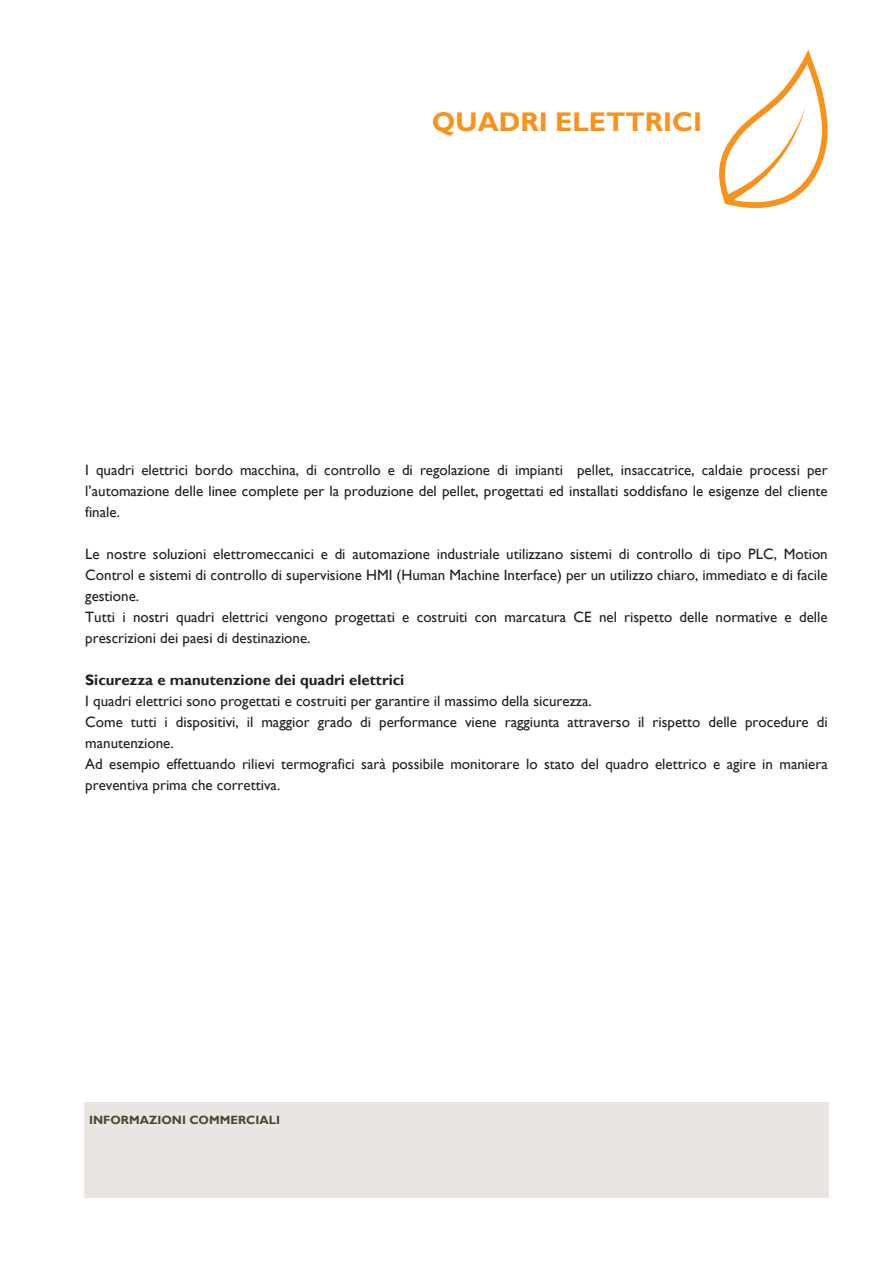
<style>
.page{position:relative;width:893px;height:1263px;background:#fff}
.page>*{position:absolute;margin:0;border:0;box-sizing:border-box;transform-origin:0 0}
.t1{font:700 27px "Gill Sans";color:#f7931d}
.t2{font:15px/21px "Gill Sans";color:#231f20}
.t3{font:700 15px "Gill Sans";color:#231f20}
.t4{font:700 12px "Gill Sans";color:#494930}
</style>
<div class="page">
<div style="left:84px;top:1102px;width:744px;height:95px;background:#eae5e3"></div>
<svg style="left:719px;top:50px;width:109px;height:158px"></svg>
<h1 class="t1" style="left:432px;top:111px;width:272px">QUADRI ELETTRICI</h1>
<p class="t2" style="left:85px;top:461px;width:744px;text-align:justify">I quadri elettrici bordo macchina, di controllo e di regolazione di impianti pellet, insaccatrice, caldaie processi per l’automazione delle linee complete per la produzione del pellet, progettati ed installati soddisfano le esigenze del cliente finale.</p>
<p class="t2" style="left:85px;top:545px;width:744px">Le nostre soluzioni elettromeccanici e di automazione industriale utilizzano sistemi di controllo di tipo PLC, Motion Control e sistemi di controllo di supervisione HMI (Human Machine Interface) per un utilizzo chiaro, immediato e di facile gestione.<br>Tutti i nostri quadri elettrici vengono progettati e costruiti con marcatura CE nel rispetto delle normative e delle prescrizioni dei paesi di destinazione.</p>
<p class="t3" style="left:85px;top:674px;width:321px">Sicurezza e manutenzione dei quadri elettrici</p>
<p class="t2" style="left:85px;top:692px;width:744px">I quadri elettrici sono progettati e costruiti per garantire il massimo della sicurezza.<br>Come tutti i dispositivi, il maggior grado di performance viene raggiunta attraverso il rispetto delle procedure di manutenzione.<br>Ad esempio effettuando rilievi termografici sarà possibile monitorare lo stato del quadro elettrico e agire in maniera preventiva prima che correttiva.</p>
<p class="t4" style="left:89px;top:1115px;width:193px">INFORMAZIONI COMMERCIALI</p>
</div>
